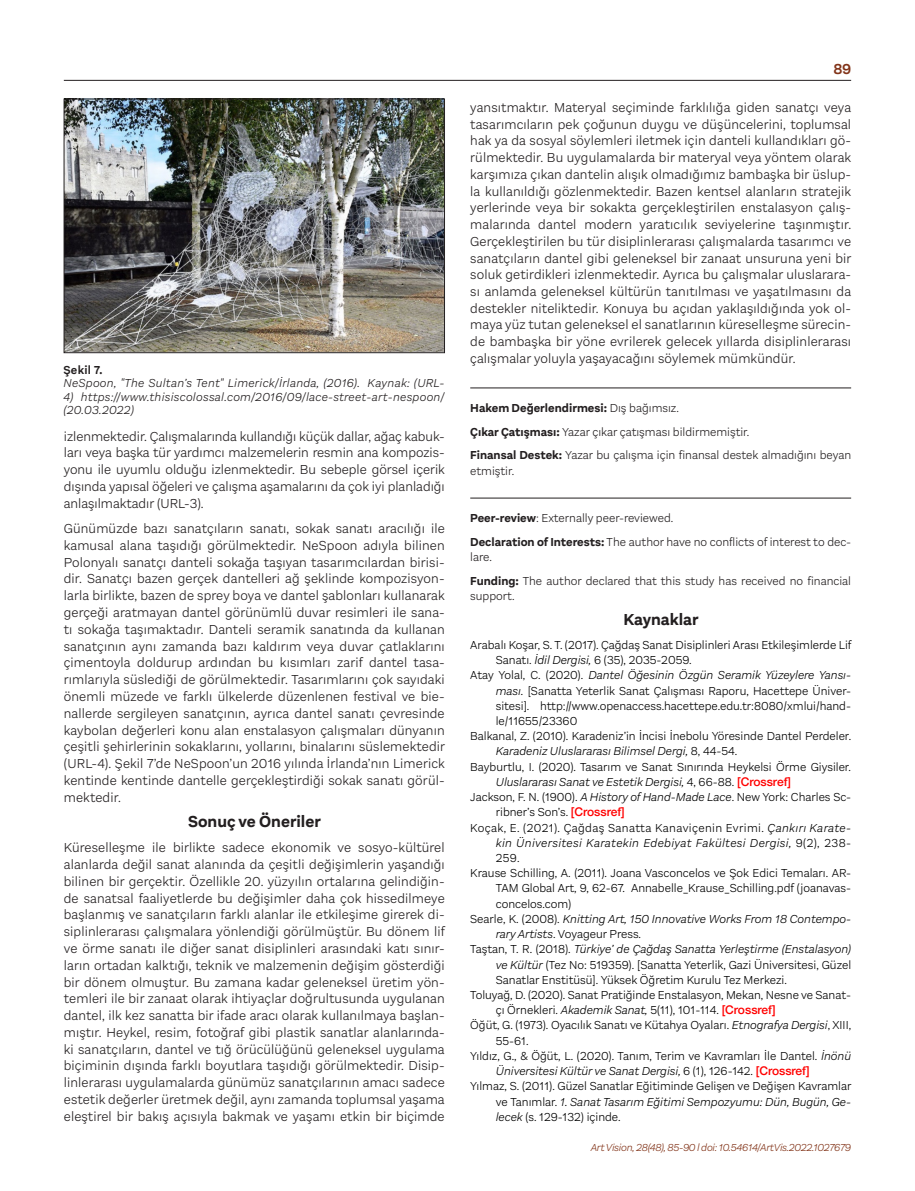
<style>
.page{position:relative;width:915px;height:1191px;background:#fff}
.page>*{position:absolute;margin:0;border:0;box-sizing:border-box;transform-origin:0 0}
.t1{font:700 16.5px "Aestetico";color:#231f20}
.t2{font:600 15px "Aestetico";color:#823419}
.t3{font:300 13.5px/16.8px "Aestetico";letter-spacing:.01em;color:#231f20;text-align:justify}
.t4{font:300 12px/15.1px "Aestetico";color:#000}
.t5{font:300 12px/15.1px "Aestetico";color:#231f20}
.t6{font:italic 300 12px/13.5px "Aestetico";letter-spacing:.025em;color:#231f20}
.t7{font:italic 300 12px/15.1px "Aestetico";letter-spacing:.02em;color:#000;text-align:justify}
.t8{font:italic 300 12px/15.1px "Aestetico";color:#000}
.t9{font:700 12px "Aestetico";color:#231f20}
.t10{font:600 12px "Aestetico";letter-spacing:.025em;color:#231f20}
.t11{font:italic 300 10.5px "Aestetico";letter-spacing:-.025em;color:#823419}
.s1{font-weight:300}
.s2{font-weight:700}
.s3{font-style:italic}
.s4{font-family:"Helvetica Neue";font-weight:500;color:#f00}
.s5{font-style:normal}
</style>
<div class="page">
<hr style="left:470px;top:388px;width:380px;height:1px;background:#231f20">
<hr style="left:470px;top:498px;width:380px;height:1px;background:#231f20">
<hr style="left:64px;top:80px;width:786px;height:1px;background:#231f20">
<img style="left:66px;top:101px;width:376px;height:250px">
<div style="left:64px;top:99px;width:380px;height:254px;border:1px solid #231f20"></div>
<p class="t10" style="left:63px;top:362px;width:40px">Şekil 7.</p>
<p class="t6" style="left:63px;top:376px;width:382px">NeSpoon, "The Sultan’s Tent" Limerick/İrlanda, (2016). Kaynak: (URL-</p>
<p class="t6" style="left:63px;top:390px;width:382px">4) https://www.thisiscolossal.com/2016/09/lace-street-art-nespoon/ (20.03.2022)</p>
<p class="t3" style="left:64px;top:428px;width:382px">izlenmektedir. Çalışmalarında kullandığı küçük dallar, ağaç kabuk&shy;ları veya başka tür yardımcı malzemelerin resmin ana kompozis&shy;yonu ile uyumlu olduğu izlenmektedir. Bu sebeple görsel içerik dışında yapısal öğeleri ve çalışma aşamalarını da çok iyi planladığı anlaşılmaktadır (URL-3).</p>
<p class="t3" style="left:64px;top:520px;width:382px">Günümüzde bazı sanatçıların sanatı, sokak sanatı aracılığı ile kamusal alana taşıdığı görülmektedir. NeSpoon adıyla bilinen Polonyalı sanatçı danteli sokağa taşıyan tasarımcılardan birisi&shy;dir. Sanatçı bazen gerçek dantelleri ağ şeklinde kompozisyon&shy;larla birlikte, bazen de sprey boya ve dantel şablonları kullanarak gerçeği aratmayan dantel görünümlü duvar resimleri ile sana&shy;tı sokağa taşımaktadır. Danteli seramik sanatında da kullanan sanatçının aynı zamanda bazı kaldırım veya duvar çatlaklarını çimentoyla doldurup ardından bu kısımları zarif dantel tasa&shy;rımlarıyla süslediği de görülmektedir. Tasarımlarını çok sayıdaki önemli müzede ve farklı ülkelerde düzenlenen festival ve bie&shy;nallerde sergileyen sanatçının, ayrıca dantel sanatı çevresinde kaybolan değerleri konu alan enstalasyon çalışmaları dünyanın çeşitli şehirlerinin sokaklarını, yollarını, binalarını süslemektedir (URL-4). Şekil 7’de NeSpoon’un 2016 yılında İrlanda’nın Limerick kentinde kentinde dantelle gerçekleştirdiği sokak sanatı görül&shy;mektedir.</p>
<p class="t1" style="left:188px;top:811px;width:134px">Sonuç ve Öneriler</p>
<p class="t3" style="left:64px;top:839px;width:382px">Küreselleşme ile birlikte sadece ekonomik ve sosyo-kültürel alanlarda değil sanat alanında da çeşitli değişimlerin yaşandığı bilinen bir gerçektir. Özellikle 20. yüzyılın ortalarına gelindiğin&shy;de sanatsal faaliyetlerde bu değişimler daha çok hissedilmeye başlanmış ve sanatçıların farklı alanlar ile etkileşime girerek di&shy;siplinlerarası çalışmalara yönlendiği görülmüştür. Bu dönem lif ve örme sanatı ile diğer sanat disiplinleri arasındaki katı sınır&shy;ların ortadan kalktığı, teknik ve malzemenin değişim gösterdiği bir dönem olmuştur. Bu zamana kadar geleneksel üretim yön&shy;temleri ile bir zanaat olarak ihtiyaçlar doğrultusunda uygulanan dantel, ilk kez sanatta bir ifade aracı olarak kullanılmaya başlan&shy;mıştır. Heykel, resim, fotoğraf gibi plastik sanatlar alanlarında&shy;ki sanatçıların, dantel ve tığ örücülüğünü geleneksel uygulama biçiminin dışında farklı boyutlara taşıdığı görülmektedir. Disip&shy;linlerarası uygulamalarda günümüz sanatçılarının amacı sadece estetik değerler üretmek değil, aynı zamanda toplumsal yaşama eleştirel bir bakış açısıyla bakmak ve yaşamı etkin bir biçimde</p>
<p class="t2" style="left:833px;top:60px;width:19px">89</p>
<p class="t3" style="left:470px;top:99px;width:382px">yansıtmaktır. Materyal seçiminde farklılığa giden sanatçı veya tasarımcıların pek çoğunun duygu ve düşüncelerini, toplumsal hak ya da sosyal söylemleri iletmek için danteli kullandıkları gö&shy;rülmektedir. Bu uygulamalarda bir materyal veya yöntem olarak karşımıza çıkan dantelin alışık olmadığımız bambaşka bir üslup&shy;la kullanıldığı gözlenmektedir. Bazen kentsel alanların stratejik yerlerinde veya bir sokakta gerçekleştirilen enstalasyon çalış&shy;malarında dantel modern yaratıcılık seviyelerine taşınmıştır.<br>Gerçekleştirilen bu tür disiplinlerarası çalışmalarda tasarımcı ve sanatçıların dantel gibi geleneksel bir zanaat unsuruna yeni bir soluk getirdikleri izlenmektedir. Ayrıca bu çalışmalar uluslarara&shy;sı anlamda geleneksel kültürün tanıtılması ve yaşatılmasını da destekler niteliktedir. Konuya bu açıdan yaklaşıldığında yok ol&shy;maya yüz tutan geleneksel el sanatlarının küreselleşme sürecin&shy;de bambaşka bir yöne evrilerek gelecek yıllarda disiplinlerarası çalışmalar yoluyla yaşayacağını söylemek mümkündür.</p>
<p class="t9" style="left:470px;top:401px;width:210px">Hakem Değerlendirmesi: <span class="s1">Dış bağımsız.</span></p>
<p class="t5" style="left:470px;top:424px;width:280px"><span class="s2">Çıkar Çatışması:</span> Yazar çıkar çatışması bildirmemiştir.</p>
<p class="t5" style="left:470px;top:448px;width:382px"><span class="s2">Finansal Destek:</span> Yazar bu çalışma için finansal destek almadığını beyan etmiştir.</p>
<p class="t5" style="left:470px;top:510px;width:205px"><span class="s2">Peer-review</span>: Externally peer-reviewed.</p>
<p class="t5" style="left:470px;top:534px;width:382px"><span class="s2">Declaration of Interests:</span> The author have no conflicts of interest to dec&shy;lare.</p>
<p class="t5" style="left:470px;top:573px;width:382px"><span class="s2">Funding:</span> The author declared that this study has received no financial support.</p>
<p class="t1" style="left:623px;top:610px;width:77px">Kaynaklar</p>
<p class="t4" style="left:495px;top:637px;width:357px;text-indent:-26px">Arabalı Koşar, S. T. (2017). Çağdaş Sanat Disiplinleri Arası Etkileşimlerde Lif<br>Sanatı. <span class="s3">İdil Dergisi,</span> 6 (35), 2035-2059.</p>
<p class="t4" style="left:495px;top:667px;width:357px;text-align:justify;text-indent:-26px">Atay Yolal, C. (2020). <span class="s3">Dantel Öğesinin Özgün Seramik Yüzeylere Yansı&shy;ması.</span> [Sanatta Yeterlik Sanat Çalışması Raporu, Hacettepe Üniver&shy;sitesi]. http://www.openaccess.hacettepe.edu.tr:8080/xmlui/hand&shy;le/11655/23360</p>
<p class="t4" style="left:495px;top:728px;width:357px;text-indent:-26px">Balkanal, Z. (2010). Karadeniz’in İncisi İnebolu Yöresinde Dantel Perdeler.<br><span class="s3">Karadeniz Uluslararası Bilimsel Dergi,</span> 8, 44-54.</p>
<p class="t4" style="left:495px;top:759px;width:357px;text-indent:-26px">Bayburtlu, I. (2020). Tasarım ve Sanat Sınırında Heykelsi Örme Giysiler.<br><span class="s3">Uluslararası Sanat ve Estetik Dergisi,</span> 4, 66-88. <span class="s4">[Crossref]</span></p>
<p class="t4" style="left:495px;top:789px;width:357px;text-indent:-26px">Jackson, F. N. (1900). <span class="s3">A History of Hand-Made Lace</span>. New York: Charles Sc&shy;ribner’s Son’s. <span class="s4">[Crossref]</span></p>
<p class="t7" style="left:495px;top:820px;width:357px;text-indent:-26px"><span class="s5">Koçak, E. (2021). Çağdaş Sanatta Kanaviçenin Evrimi.</span> Çankırı Karate&shy;kin Üniversitesi Karatekin Edebiyat Fakültesi Dergisi, <span class="s5">9(2), 238- 259.</span></p>
<p class="t4" style="left:495px;top:865px;width:357px;text-align:justify;text-indent:-26px">Krause Schilling, A. (2011). Joana Vasconcelos ve Şok Edici Temaları. AR-TAM Global Art, 9, 62-67. Annabelle_Krause_Schilling.pdf (joanavas&shy;concelos.com)</p>
<p class="t8" style="left:495px;top:911px;width:357px;text-indent:-26px"><span class="s5">Searle, K. (2008).</span> Knitting Art, 150 Innovative Works From 18 Contempo&shy;rary Artists<span class="s5">. Voyageur Press.</span></p>
<p class="t4" style="left:495px;top:941px;width:357px;text-align:justify;text-indent:-26px">Taştan, T. R. (2018). <span class="s3">Türkiye’ de Çağdaş Sanatta Yerleştirme (Enstalasyon) ve Kültür</span> (Tez No: 519359). [Sanatta Yeterlik, Gazi Üniversitesi, Güzel Sanatlar Enstitüsü]. Yüksek Öğretim Kurulu Tez Merkezi.</p>
<p class="t4" style="left:495px;top:987px;width:357px;text-indent:-26px">Toluyağ, D. (2020). Sanat Pratiğinde Enstalasyon, Mekan, Nesne ve Sanat&shy;çı Örnekleri. <span class="s3">Akademik Sanat,</span> 5(11), 101-114. <span class="s4">[Crossref]</span></p>
<p class="t4" style="left:495px;top:1017px;width:357px;text-indent:-26px">Öğüt, G. (1973). Oyacılık Sanatı ve Kütahya Oyaları. <span class="s3">Etnografya Dergisi</span>, XIII,<br>55-61.</p>
<p class="t4" style="left:495px;top:1048px;width:357px;text-indent:-26px">Yıldız, G., &amp; Öğüt, L. (2020). Tanım, Terim ve Kavramları İle Dantel. <span class="s3">İnönü<br>Üniversitesi Kültür ve Sanat Dergisi,</span> 6 (1), 126-142. <span class="s4">[Crossref]</span></p>
<p class="t4" style="left:495px;top:1078px;width:357px;text-align:justify;text-indent:-26px">Yılmaz, S. (2011). Güzel Sanatlar Eğitiminde Gelişen ve Değişen Kavramlar ve Tanımlar. <span class="s3">1. Sanat Tasarım Eğitimi Sempozyumu: Dün, Bugün, Ge&shy;lecek</span> (s. 129-132) içinde.</p>
<p class="t11" style="left:590px;top:1141px;width:262px">Art Vision, 28(48), 85-90 l doi: 10.54614/ArtVis.2022.1027679</p>
</div>
